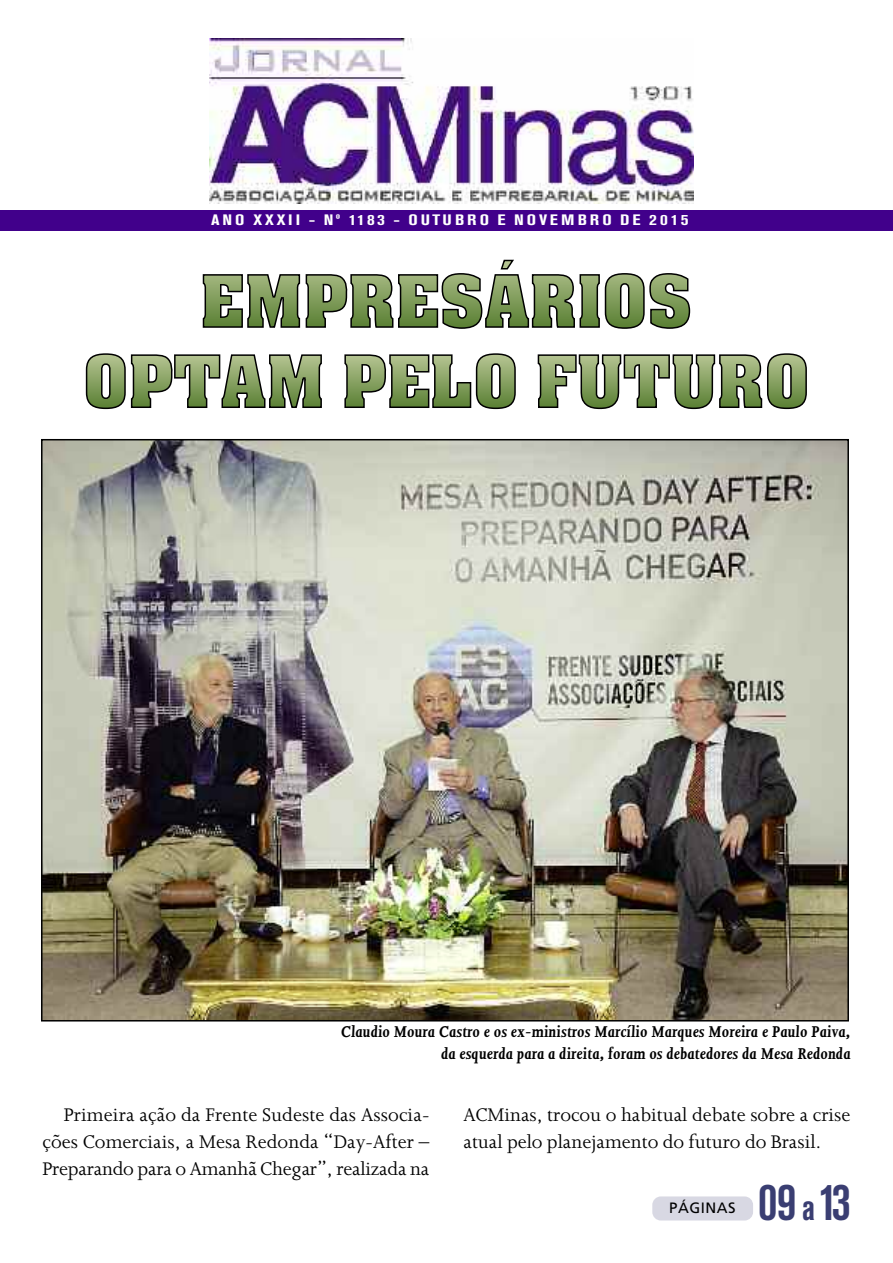
<style>
.page{position:relative;width:893px;height:1263px;background:#fff}
.page>*{position:absolute;margin:0;border:0;box-sizing:border-box;transform-origin:0 0}
.t1{font:700 condensed 52.5px "Akzidenz Grotesk BE";color:#3a3e72;scale:.9 1}
.t2{font:21px/27px "Joanna";color:#000;text-align:justify}
.t3{font:italic 700 18px/22.5px "Joanna";letter-spacing:.015em;color:#000;text-align:right}
.t4{font:700 condensed 15px "Akzidenz Grotesk BE";letter-spacing:.15em;color:#fff;scale:1.3 1}
.t5{font:15px "Frutiger";letter-spacing:.035em;color:#000}
.s1{font-size:36px}
</style>
<div class="page">
<img style="left:44px;top:442px;width:802px;height:576px">
<img style="left:210px;top:39px;width:484px;height:165px">
<div style="left:0;top:210px;width:893px;height:21px;background:#41008b"></div>
<div style="left:652px;top:1196px;width:101px;height:24px;background:#d8d8e3;border-radius:9px"></div>
<svg style="left:86px;top:353px;width:675px;height:56px"></svg>
<svg style="left:203px;top:260px;width:470px;height:69px"></svg>
<p class="t4" style="left:211px;top:215px;width:369px">ANO XXXII - Nº 1183 - OUTUBRO E NOVEMBRO DE 2015</p>
<p class="t3" style="left:341px;top:1022px;width:511px">Claudio Moura Castro e os ex-ministros Marcílio Marques Moreira e Paulo Paiva, da esquerda para a direita, foram os debatedores da Mesa Redonda</p>
<p class="t2" style="left:43px;top:1103px;width:388px;text-indent:21px">Primeira ação da Frente Sudeste das Associa&shy;ções Comerciais, a Mesa Redonda “Day-After – Preparando para o Amanhã Chegar”, realizada na</p>
<p class="t2" style="left:463px;top:1103px;width:388px">ACMinas, trocou o habitual debate sobre a crise atual pelo planejamento do futuro do Brasil.</p>
<p class="t5" style="left:669px;top:1202px;width:68px">PÁGINAS</p>
<h1 class="t1" style="left:758px;top:1183px;width:104px">09<span class="s1">a</span>13</h1>
</div>
